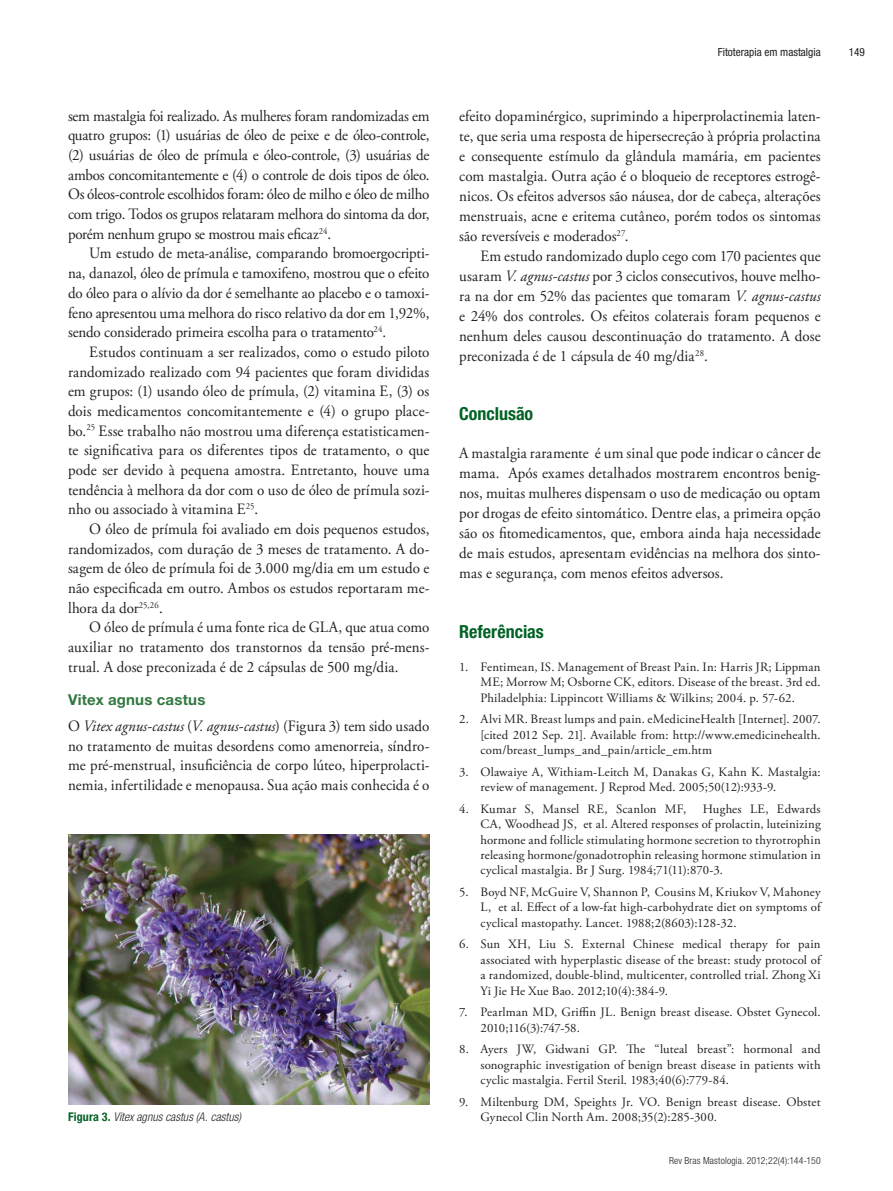
<style>
.page{position:relative;width:893px;height:1191px;background:#fff}
.page>*{position:absolute;margin:0;border:0;box-sizing:border-box;transform-origin:0 0}
.t1{font:700 condensed 18px "Helvetica Neue LT Std";color:#006224}
.t2{font:15.75px/19.6px "Adobe Garamond Pro";color:#231f20;text-align:justify;scale:.95 1}
.t3{font:700 15px "Helvetica Neue LT Std";letter-spacing:.015em;color:#327840}
.t4{font:12.75px/15.3px "Adobe Garamond Pro";letter-spacing:.015em;color:#231f20;text-align:justify}
.t5{font:italic 300 condensed 12px "Helvetica Neue LT Std";letter-spacing:.005em;color:#231f20}
.t6{font:condensed 11.25px "Helvetica Neue LT Std";color:#231f20}
.t7{font:300 condensed 9.75px "Helvetica Neue LT Std";letter-spacing:.02em;color:#231f20}
.s1{font-style:italic}
.s2{font-weight:700;font-style:normal;color:#006224}
</style>
<div class="page">
<img style="left:69px;top:834px;width:360px;height:271px">
<p class="t2" style="left:68px;top:106px;width:382px">sem mastalgia foi realizado. As mulheres foram randomizadas em quatro grupos: (1) usuárias de óleo de peixe e de óleo-controle, (2) usuárias de óleo de prímula e óleo-controle, (3) usuárias de ambos concomitantemente e (4) o controle de dois tipos de óleo.<br>Os óleos-controle escolhidos foram: óleo de milho e óleo de milho com trigo. Todos os grupos relataram melhora do sintoma da dor, porém nenhum grupo se mostrou mais eficaz<sup>24</sup>.</p>
<p class="t2" style="left:68px;top:244px;width:382px;text-indent:21px">Um estudo de meta-análise, comparando bromoergocripti&shy;na, danazol, óleo de prímula e tamoxifeno, mostrou que o efeito do óleo para o alívio da dor é semelhante ao placebo e o tamoxi&shy;feno apresentou uma melhora do risco relativo da dor em 1,92%, sendo considerado primeira escolha para o tratamento<sup>24</sup>.</p>
<p class="t2" style="left:68px;top:343px;width:382px;text-indent:21px">Estudos continuam a ser realizados, como o estudo piloto randomizado realizado com 94 pacientes que foram divididas em grupos: (1) usando óleo de prímula, (2) vitamina E, (3) os dois medicamentos concomitantemente e (4) o grupo place&shy;bo.<sup>25</sup> Esse trabalho não mostrou uma diferença estatisticamen&shy;te significativa para os diferentes tipos de tratamento, o que pode ser devido à pequena amostra. Entretanto, houve uma tendência à melhora da dor com o uso de óleo de prímula sozi&shy;nho ou associado à vitamina E<sup>25</sup>.</p>
<p class="t2" style="left:68px;top:520px;width:382px;text-indent:21px">O óleo de prímula foi avaliado em dois pequenos estudos, randomizados, com duração de 3 meses de tratamento. A do&shy;sagem de óleo de prímula foi de 3.000 mg/dia em um estudo e não especificada em outro. Ambos os estudos reportaram me&shy;lhora da dor<sup>25,26</sup>.</p>
<p class="t2" style="left:68px;top:618px;width:382px;text-indent:21px">O óleo de prímula é uma fonte rica de GLA, que atua como auxiliar no tratamento dos transtornos da tensão pré-mens&shy;trual. A dose preconizada é de 2 cápsulas de 500 mg/dia.</p>
<p class="t3" style="left:68px;top:690px;width:139px">Vitex agnus castus</p>
<p class="t2" style="left:68px;top:716px;width:382px">O <span class="s1">Vitex agnus-castus</span> (<span class="s1">V. agnus-castus</span>) (Figura 3) tem sido usado no tratamento de muitas desordens como amenorreia, síndro&shy;me pré-menstrual, insuficiência de corpo lúteo, hiperprolacti&shy;nemia, infertilidade e menopausa. Sua ação mais conhecida é o</p>
<p class="t6" style="left:718px;top:46px;width:104px">Fitoterapia em mastalgia</p>
<p class="t6" style="left:849px;top:46px;width:18px">149</p>
<p class="t2" style="left:459px;top:106px;width:382px">efeito dopaminérgico, suprimindo a hiperprolactinemia laten&shy;te, que seria uma resposta de hipersecreção à própria prolactina e consequente estímulo da glândula mamária, em pacientes com mastalgia. Outra ação é o bloqueio de receptores estrogê&shy;nicos. Os efeitos adversos são náusea, dor de cabeça, alterações menstruais, acne e eritema cutâneo, porém todos os sintomas são reversíveis e moderados<sup>27</sup>.</p>
<p class="t2" style="left:459px;top:246px;width:382px;text-indent:21px">Em estudo randomizado duplo cego com 170 pacientes que usaram <span class="s1">V. agnus-castus</span> por 3 ciclos consecutivos, houve melho&shy;ra na dor em 52% das pacientes que tomaram <span class="s1">V. agnus-castus </span>e 24% dos controles. Os efeitos colaterais foram pequenos e nenhum deles causou descontinuação do tratamento. A dose preconizada é de 1 cápsula de 40 mg/dia<sup>28</sup>.</p>
<p class="t1" style="left:459px;top:403px;width:76px">Conclusão</p>
<p class="t2" style="left:459px;top:444px;width:382px">A mastalgia raramente é um sinal que pode indicar o câncer de mama. Após exames detalhados mostrarem encontros benig&shy;nos, muitas mulheres dispensam o uso de medicação ou optam por drogas de efeito sintomático. Dentre elas, a primeira opção são os fitomedicamentos, que, embora ainda haja necessidade de mais estudos, apresentam evidências na melhora dos sinto&shy;mas e segurança, com menos efeitos adversos.</p>
<p class="t1" style="left:459px;top:620px;width:86px">Referências</p>
<p class="t4" style="left:480px;top:659px;width:342px;text-indent:-21px">1. Fentimean, IS. Management of Breast Pain. In: Harris JR; Lippman ME; Morrow M; Osborne CK, editors. Disease of the breast. 3rd ed.<br>Philadelphia: Lippincott Williams &amp; Wilkins; 2004. p. 57-62.</p>
<p class="t4" style="left:480px;top:712px;width:342px;text-indent:-21px">2. Alvi MR. Breast lumps and pain. eMedicineHealth [Internet]. 2007. [cited 2012 Sep. 21]. Available from: http://www.emedicinehealth. com/breast_lumps_and_pain/article_em.htm</p>
<p class="t4" style="left:480px;top:764px;width:342px;text-indent:-21px">3. Olawaiye A, Withiam-Leitch M, Danakas G, Kahn K. Mastalgia: review of management. J Reprod Med. 2005;50(12):933-9.</p>
<p class="t4" style="left:459px;top:801px;width:228px">4. Kumar S, Mansel RE, Scanlon MF,</p>
<p class="t4" style="left:480px;top:801px;width:342px;text-indent:222px">Hughes LE, Edwards CA, Woodhead JS, et al. Altered responses of prolactin, luteinizing hormone and follicle stimulating hormone secretion to thyrotrophin releasing hormone/gonadotrophin releasing hormone stimulation in cyclical mastalgia. Br J Surg. 1984;71(11):870-3.</p>
<p class="t4" style="left:480px;top:884px;width:342px;text-indent:-21px">5. Boyd NF, McGuire V, Shannon P, Cousins M, Kriukov V, Mahoney L, et al. Effect of a low-fat high-carbohydrate diet on symptoms of cyclical mastopathy. Lancet. 1988;2(8603):128-32.</p>
<p class="t4" style="left:480px;top:937px;width:342px;text-indent:-21px">6. Sun XH, Liu S. External Chinese medical therapy for pain associated with hyperplastic disease of the breast: study protocol of a randomized, double-blind, multicenter, controlled trial. Zhong Xi Yi Jie He Xue Bao. 2012;10(4):384-9.</p>
<p class="t4" style="left:480px;top:1005px;width:342px;text-indent:-21px">7. Pearlman MD, Griffin JL. Benign breast disease. Obstet Gynecol.<br>2010;116(3):747-58.</p>
<p class="t4" style="left:480px;top:1042px;width:342px;text-indent:-21px">8. Ayers JW, Gidwani GP. The “luteal breast”: hormonal and sonographic investigation of benign breast disease in patients with cyclic mastalgia. Fertil Steril. 1983;40(6):779-84.</p>
<p class="t4" style="left:459px;top:1094px;width:363px">9. Miltenburg DM, Speights Jr. VO. Benign breast disease. Obstet</p>
<p class="t5" style="left:68px;top:1110px;width:175px"><span class="s2">Figura 3.</span> Vitex agnus castus (A. castus)</p>
<p class="t4" style="left:480px;top:1109px;width:238px">Gynecol Clin North Am. 2008;35(2):285-300.</p>
<p class="t7" style="left:669px;top:1155px;width:153px">Rev Bras Mastologia. 2012;22(4):144-150</p>
</div>
